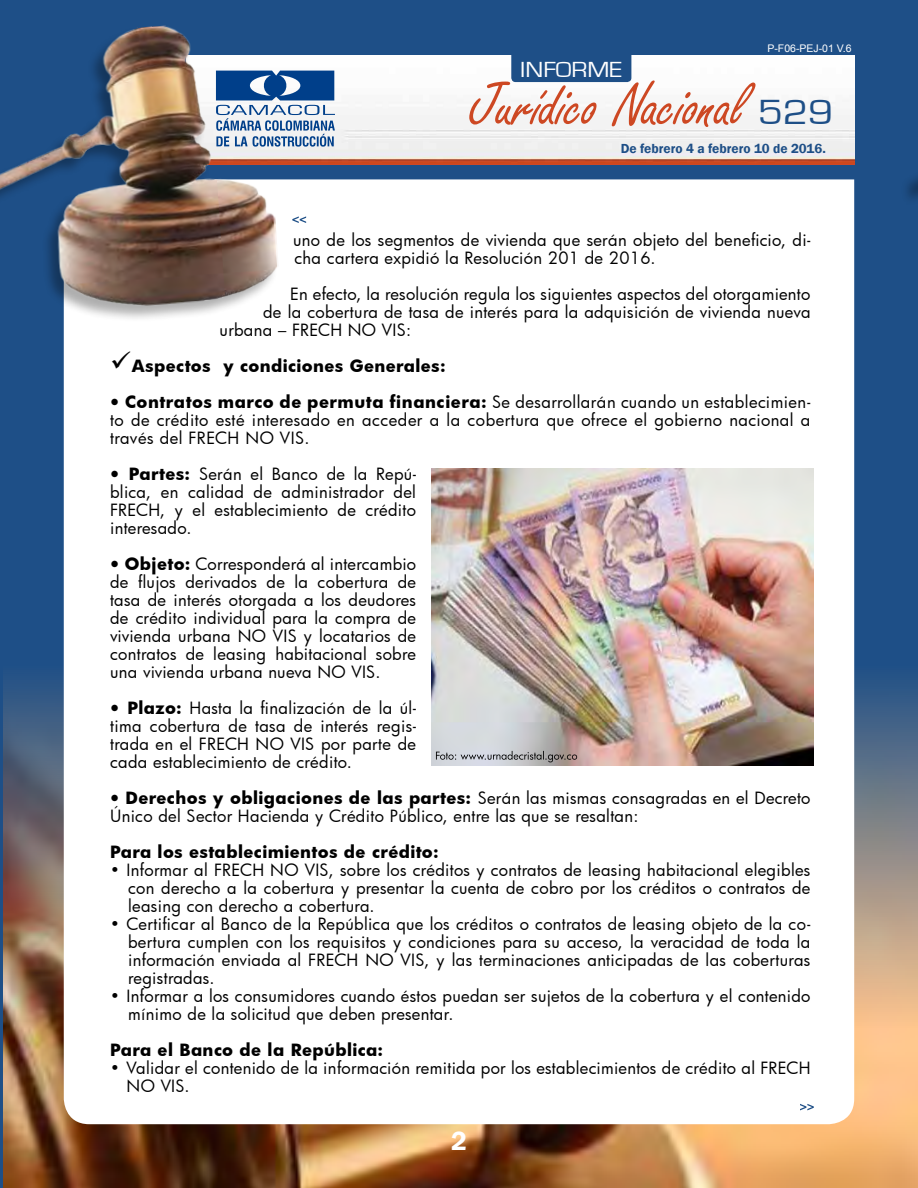
<style>
.page{position:relative;width:918px;height:1188px;background:#1e4f87}
.page>*{position:absolute;margin:0;border:0;box-sizing:border-box;transform-origin:0 0}
.t1{font:66px "Freestyle Scr D";letter-spacing:-.01em;color:#cd4823}
.t2{font:36px "Eurostile";color:#1e4f87;scale:1.14 1}
.t3{font:600 27px "Franklin Gothic";color:#fff}
.t4{font:22.5px "Eurostile";color:#fff;scale:1.14 1}
.t5{font:16.5px/18px "Futura";letter-spacing:.02em;color:#000}
.t6{font:700 16.5px/36px "Futura";letter-spacing:.02em;color:#000}
.t7{font:600 13.5px "Franklin Gothic";color:#1e4f87}
.t8{font:10.5px "Arial";color:#fff}
.s1{font-weight:400}
.s2{font-weight:700}
</style>
<div class="page">
<img style="left:4px;top:665px;width:914px;height:523px">
<div style="left:64px;top:179px;width:790px;height:945px;background:#fff"></div>
<img style="left:281px;top:55px;width:573px;height:109px">
<div style="left:511px;top:37px;width:120px;height:45px;background:#1e4f87;border-radius:4px"></div>
<div style="left:0;top:26px;width:278px;height:297px;background:#000;opacity:.32"></div>
<img style="left:0;top:25px;width:281px;height:291px">
<svg style="left:216px;top:71px;width:119px;height:76px;background:#7998be"></svg>
<svg style="left:292px;top:216px;width:14px;height:7px"></svg>
<svg style="left:800px;top:1104px;width:14px;height:6px"></svg>
<img style="left:431px;top:469px;width:383px;height:297px">
<svg style="left:436px;top:751px;width:141px;height:11px;background:#a4a3a6"></svg>
<svg style="left:112px;top:398px;width:6px;height:7px"></svg>
<svg style="left:112px;top:470px;width:6px;height:7px"></svg>
<svg style="left:112px;top:560px;width:6px;height:7px"></svg>
<svg style="left:112px;top:704px;width:6px;height:7px"></svg>
<svg style="left:112px;top:794px;width:6px;height:7px"></svg>
<h3 class="t4" style="left:520px;top:57px;width:91px">INFORME</h3>
<p class="t8" style="left:767px;top:42px;width:86px">P-F06-PEJ-01 V.6</p>
<h1 class="t1" style="left:470px;top:70px;width:278px">Jurídico Nacional</h1>
<h2 class="t2" style="left:758px;top:93px;width:68px">529</h2>
<p class="t7" style="left:621px;top:140px;width:207px">De febrero 4 a febrero 10 de 2016.</p>
<p class="t5" style="left:293px;top:230px;width:519px">uno de los segmentos de vivienda que serán objeto del beneficio, di&shy;cha cartera expidió la Resolución 201 de 2016.</p>
<p class="t5" style="left:290px;top:284px;width:522px">En efecto, la resolución regula los siguientes aspectos del otorgamiento</p>
<p class="t5" style="left:263px;top:302px;width:549px">de la cobertura de tasa de interés para la adquisición de vivienda nueva</p>
<p class="t5" style="left:220px;top:320px;width:193px">urbana – FRECH NO VIS:</p>
<p class="t6" style="left:125px;top:347px;width:687px;text-indent:-15px">✓Aspectos y condiciones Generales:<br>Contratos marco de permuta financiera: <span class="s1">Se desarrollarán cuando un establecimien-</span></p>
<p class="t5" style="left:110px;top:410px;width:702px">to de crédito esté interesado en acceder a la cobertura que ofrece el gobierno nacional a través del FRECH NO VIS.</p>
<p class="t5" style="left:110px;top:464px;width:308px;text-align:justify;text-indent:19px"><span class="s2">Partes:</span> Serán el Banco de la Repú&shy;blica, en calidad de administrador del FRECH, y el establecimiento de crédito interesado.</p>
<p class="t5" style="left:110px;top:554px;width:308px;text-align:justify;text-indent:15px"><span class="s2">Objeto:</span> Corresponderá al intercambio de flujos derivados de la cobertura de tasa de interés otorgada a los deudores de crédito individual para la compra de vivienda urbana NO VIS y locatarios de contratos de leasing habitacional sobre una vivienda urbana nueva NO VIS.</p>
<p class="t5" style="left:110px;top:698px;width:308px;text-align:justify;text-indent:17px"><span class="s2">Plazo:</span> Hasta la finalización de la úl&shy;tima cobertura de tasa de interés regis&shy;trada en el FRECH NO VIS por parte de cada establecimiento de crédito.</p>
<p class="t5" style="left:110px;top:788px;width:702px;text-indent:16px"><span class="s2">Derechos y obligaciones de las partes:</span> Serán las mismas consagradas en el Decreto<br>Único del Sector Hacienda y Crédito Público, entre las que se resaltan:</p>
<p class="t6" style="left:110px;top:833px;width:330px">Para los establecimientos de crédito:</p>
<p class="t5" style="left:128px;top:860px;width:684px;text-align:justify;text-indent:-18px">• Informar al FRECH NO VIS, sobre los créditos y contratos de leasing habitacional elegibles con derecho a la cobertura y presentar la cuenta de cobro por los créditos o contratos de leasing con derecho a cobertura.</p>
<p class="t5" style="left:128px;top:914px;width:684px;text-align:justify;text-indent:-18px">• Certificar al Banco de la República que los créditos o contratos de leasing objeto de la co&shy;bertura cumplen con los requisitos y condiciones para su acceso, la veracidad de toda la información enviada al FRECH NO VIS, y las terminaciones anticipadas de las coberturas registradas.</p>
<p class="t5" style="left:128px;top:986px;width:684px;text-indent:-18px">• Informar a los consumidores cuando éstos puedan ser sujetos de la cobertura y el contenido mínimo de la solicitud que deben presentar.</p>
<p class="t6" style="left:110px;top:1031px;width:275px">Para el Banco de la República:</p>
<p class="t5" style="left:127px;top:1058px;width:685px;text-indent:-16px">• Validar el contenido de la información remitida por los establecimientos de crédito al FRECH<br>NO VIS.</p>
<h3 class="t3" style="left:451px;top:1124px;width:17px">2</h3>
</div>
